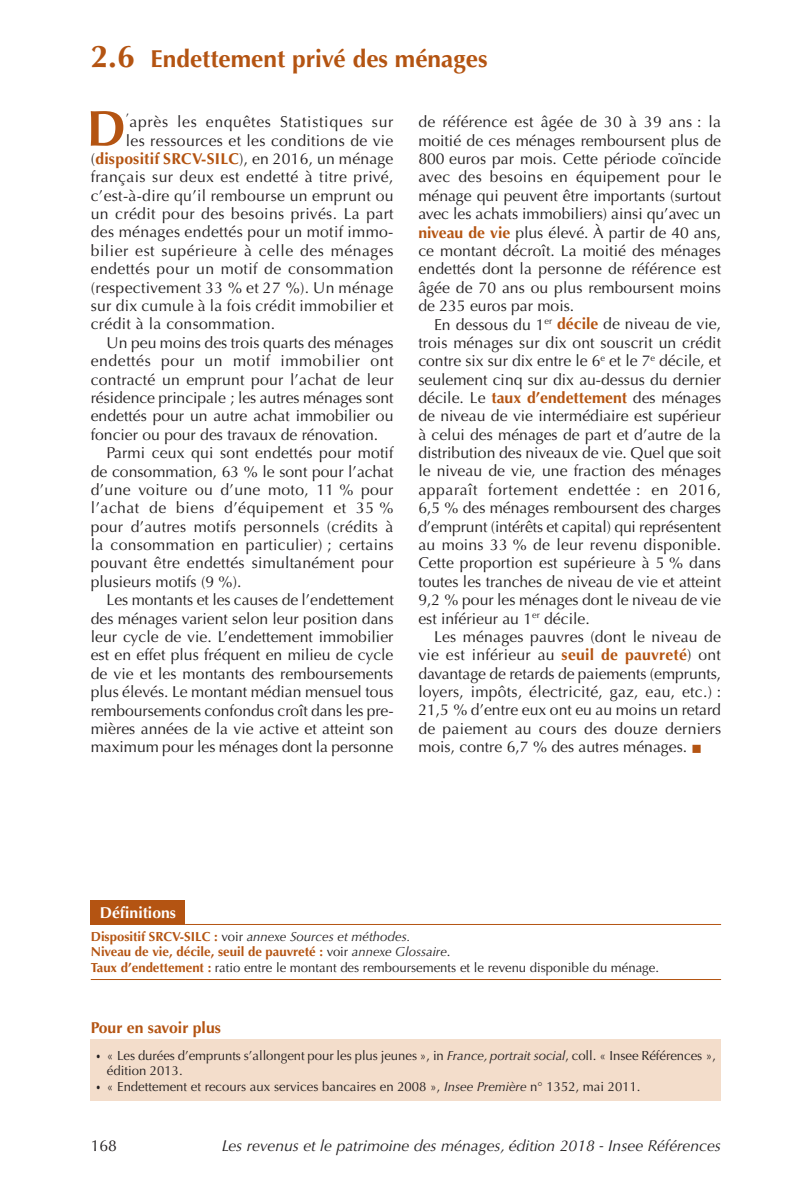
<style>
.page{position:relative;width:797px;height:1194px;background:#fff}
.page>*{position:absolute;margin:0;border:0;box-sizing:border-box;transform-origin:0 0}
.t1{font:700 50.23px "Optima LT Std";color:#b45412}
.t2{font:700 24.5px "Optima LT Std";color:#b45412}
.t3{font:15.75px/18.4px "Optima LT Std";letter-spacing:.005em;color:#231f20;text-align:justify}
.t4{font:15.75px "Optima LT Std";letter-spacing:.025em;color:#231f20}
.t5{font:15.75px "Optima LT Std";letter-spacing:.03em;color:#231f20}
.t6{font:15.75px "Optima LT Std";letter-spacing:.035em;color:#231f20}
.t7{font:italic 15.75px "Optima LT Std";color:#231f20}
.t8{font:700 15.75px "Optima LT Std";letter-spacing:.015em;color:#b45412}
.t9{font:15.75px "Optima LT Std";letter-spacing:.045em;color:#231f20}
.t10{font:700 15.75px "Optima LT Std";color:#fff}
.t11{font:13.12px/15.8px "Optima LT Std";color:#231f20}
.s1{font-size:31.5px}
.s2{font-weight:400;color:#231f20}
.s3{font-weight:700;color:#b45412}
.s4{color:#b45412}
.s5{font-style:italic}
.s6{font-size:10.5px}
</style>
<div class="page">
<div style="left:91px;top:900px;width:94px;height:24px;background:#b45412"></div>
<hr style="left:91px;top:924px;width:94px;height:1px;background:#b45412">
<hr style="left:185px;top:924px;width:536px;height:1px;background:#b45412">
<hr style="left:91px;top:979px;width:94px;height:1px;background:#b45412">
<hr style="left:185px;top:979px;width:536px;height:1px;background:#b45412">
<div style="left:91px;top:1039px;width:630px;height:61px;background:#f3ddcb"></div>
<h2 class="t2" style="left:91px;top:44px;width:398px"><span class="s1">2.6</span> Endettement privé des ménages</h2>
<h1 class="t1" style="left:87px;top:99px;width:41px">D</h1>
<p class="t9" style="left:126px;top:113px;width:269px"><sup>’</sup>après les enquêtes Statistiques sur</p>
<p class="t3" style="left:126px;top:131px;width:269px">les ressources et les conditions de vie</p>
<p class="t8" style="left:91px;top:149px;width:304px"><span class="s2">(</span>dispositif SRCV-SILC<span class="s2">), en 2016, un ménage</span></p>
<p class="t4" style="left:91px;top:168px;width:304px">français sur deux est endetté à titre privé,</p>
<p class="t3" style="left:91px;top:186px;width:304px">c’est‑à‑dire qu’il rembourse un emprunt ou</p>
<p class="t4" style="left:91px;top:205px;width:304px">un crédit pour des besoins privés. La part</p>
<p class="t3" style="left:91px;top:223px;width:304px">des ménages endettés pour un motif immo‑</p>
<p class="t5" style="left:91px;top:241px;width:304px">bilier est supérieure à celle des ménages</p>
<p class="t5" style="left:91px;top:260px;width:304px">endettés pour un motif de consommation</p>
<p class="t3" style="left:91px;top:278px;width:304px">(respectivement 33 % et 27 %). Un ménage</p>
<p class="t3" style="left:91px;top:297px;width:304px">sur dix cumule à la fois crédit immobilier et</p>
<p class="t3" style="left:91px;top:315px;width:186px">crédit à la consommation.</p>
<p class="t3" style="left:106px;top:333px;width:289px">Un peu moins des trois quarts des ménages</p>
<p class="t6" style="left:91px;top:352px;width:304px">endettés pour un motif immobilier ont</p>
<p class="t3" style="left:91px;top:370px;width:304px">contracté un emprunt pour l’achat de leur</p>
<p class="t3" style="left:91px;top:388px;width:304px">résidence principale ; les autres ménages sont</p>
<p class="t3" style="left:91px;top:407px;width:304px">endettés pour un autre achat immobilier ou</p>
<p class="t3" style="left:91px;top:425px;width:289px">foncier ou pour des travaux de rénovation.</p>
<p class="t3" style="left:106px;top:444px;width:288px">Parmi ceux qui sont endettés pour motif</p>
<p class="t3" style="left:91px;top:462px;width:304px">de consommation, 63 % le sont pour l’achat</p>
<p class="t3" style="left:91px;top:480px;width:304px">d’une voiture ou d’une moto, 11 % pour</p>
<p class="t6" style="left:91px;top:499px;width:304px">l’achat de biens d’équipement et 35 %</p>
<p class="t3" style="left:91px;top:517px;width:304px">pour d’autres motifs personnels (crédits à</p>
<p class="t3" style="left:91px;top:536px;width:304px">la consommation en particulier) ; certains</p>
<p class="t3" style="left:91px;top:554px;width:304px">pouvant être endettés simultanément pour</p>
<p class="t3" style="left:91px;top:572px;width:152px">plusieurs motifs (9 %).</p>
<p class="t3" style="left:106px;top:591px;width:289px">Les montants et les causes de l’endettement</p>
<p class="t3" style="left:91px;top:609px;width:304px">des ménages varient selon leur position dans</p>
<p class="t3" style="left:91px;top:627px;width:304px">leur cycle de vie. L’endettement immobilier</p>
<p class="t3" style="left:91px;top:646px;width:304px">est en effet plus fréquent en milieu de cycle</p>
<p class="t3" style="left:91px;top:664px;width:304px">de vie et les montants des remboursements</p>
<p class="t3" style="left:91px;top:683px;width:304px">plus élevés. Le montant médian mensuel tous</p>
<p class="t3" style="left:91px;top:701px;width:304px">remboursements confondus croît dans les pre‑</p>
<p class="t3" style="left:91px;top:719px;width:304px">mières années de la vie active et atteint son</p>
<p class="t3" style="left:91px;top:738px;width:304px">maximum pour les ménages dont la personne</p>
<p class="t3" style="left:418px;top:113px;width:304px">de référence est âgée de 30 à 39 ans : la moitié de ces ménages remboursent plus de 800 euros par mois. Cette période coïncide avec des besoins en équipement pour le ménage qui peuvent être importants (surtout avec les achats immobiliers) ainsi qu’avec un <span class="s3">niveau de vie</span> plus élevé. À partir de 40 ans, ce montant décroît. La moitié des ménages endettés dont la personne de référence est âgée de 70 ans ou plus remboursent moins de 235 euros par mois.</p>
<p class="t3" style="left:418px;top:315px;width:304px;text-indent:16px">En dessous du 1<sup>er</sup> <span class="s3">décile</span> de niveau de vie, trois ménages sur dix ont souscrit un crédit contre six sur dix entre le 6<sup>e</sup> et le 7<sup>e</sup> décile, et seulement cinq sur dix au‑dessus du dernier décile. Le <span class="s3">taux d’endettement</span> des ménages de niveau de vie intermédiaire est supérieur à celui des ménages de part et d’autre de la distribution des niveaux de vie. Quel que soit le niveau de vie, une fraction des ménages apparaît fortement endettée : en 2016, 6,5 % des ménages remboursent des charges d’emprunt (intérêts et capital) qui représentent au moins 33 % de leur revenu disponible.<br>Cette proportion est supérieure à 5 % dans toutes les tranches de niveau de vie et atteint 9,2 % pour les ménages dont le niveau de vie est inférieur au 1<sup>er</sup> décile.</p>
<p class="t3" style="left:418px;top:627px;width:304px;text-indent:16px">Les ménages pauvres (dont le niveau de vie est inférieur au <span class="s3">seuil de pauvreté</span>) ont davantage de retards de paiements (emprunts, loyers, impôts, électricité, gaz, eau, etc.) :<br>21,5 % d’entre eux ont eu au moins un retard de paiement au cours des douze derniers mois, contre 6,7 % des autres ménages. <span class="s4">■</span></p>
<p class="t10" style="left:100px;top:903px;width:78px">Définitions</p>
<p class="t11" style="left:91px;top:928px;width:570px"><span class="s3">Dispositif SRCV‑SILC :</span> voir <span class="s5">annexe Sources et méthodes.<br></span><span class="s3">Niveau de vie, décile, seuil de pauvreté :</span> voir <span class="s5">annexe Glossaire</span>.<br><span class="s3">Taux d’endettement :</span> ratio entre le montant des remboursements et le revenu disponible du ménage.</p>
<p class="t8" style="left:91px;top:1018px;width:132px">Pour en savoir plus</p>
<p class="t11" style="left:107px;top:1048px;width:610px;text-indent:-11px"><span class="s6">•</span> « Les durées d’emprunts s’allongent pour les plus jeunes », in <span class="s5">France, portrait social</span>, coll. « Insee Références », édition 2013.</p>
<p class="t11" style="left:96px;top:1078px;width:546px"><span class="s6">•</span> « Endettement et recours aux services bancaires en 2008 », <span class="s5">Insee Première</span> n° 1352, mai 2011.</p>
<p class="t3" style="left:91px;top:1136px;width:28px">168</p>
<p class="t7" style="left:222px;top:1136px;width:500px">Les revenus et le patrimoine des ménages, édition 2018 - Insee Références</p>
</div>
